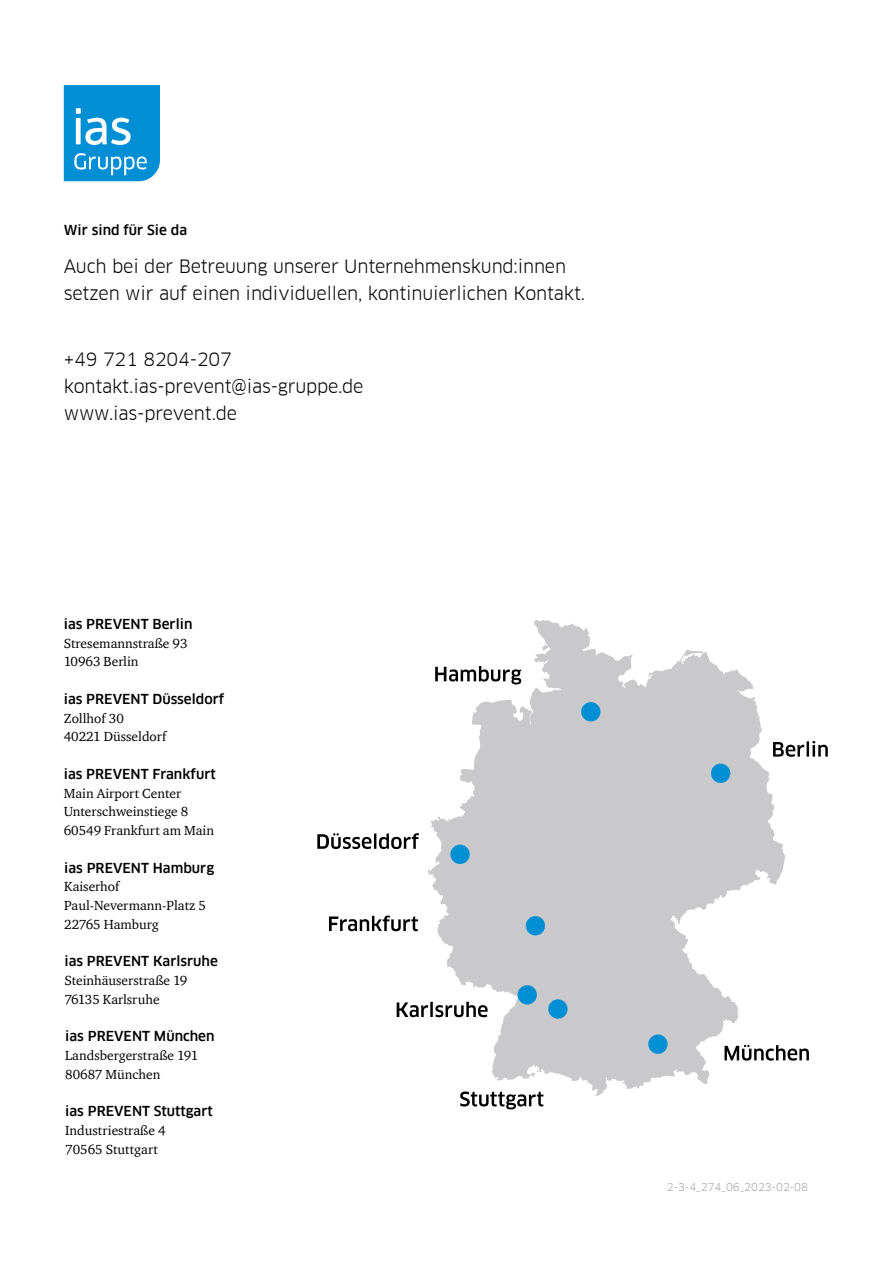
<style>
.page{position:relative;width:893px;height:1263px;background:#fff}
.page>*{position:absolute;margin:0;border:0;box-sizing:border-box;transform-origin:0 0}
.t1{font:18px/27px "Clan Offc";letter-spacing:-.01em;color:#000}
.t2{font:13.5px/18.8px "ITC Charter Com";color:#000}
.t3{font:500 13.5px "Clan Offc";color:#000}
.t4{font:10.5px "Clan Offc";color:#a0a1a4}
</style>
<div class="page">
<svg style="left:64px;top:85px;width:96px;height:96px;background:#219dda"></svg>
<svg style="left:428px;top:620px;width:357px;height:476px;fill:#c9c9cb"></svg>
<svg style="left:773px;top:741px;width:55px;height:16px"></svg>
<svg style="left:435px;top:666px;width:86px;height:18px"></svg>
<svg style="left:317px;top:833px;width:102px;height:16px"></svg>
<svg style="left:329px;top:915px;width:89px;height:16px"></svg>
<svg style="left:397px;top:1002px;width:31px;height:15px"></svg>
<hr style="left:430px;top:1002px;width:3px;height:15px;background:#000">
<svg style="left:435px;top:1002px;width:53px;height:15px"></svg>
<svg style="left:460px;top:1091px;width:83px;height:18px"></svg>
<svg style="left:724px;top:1045px;width:85px;height:16px"></svg>
<div style="left:648px;top:1034px;width:20px;height:20px;background:#008fd5;border-radius:50%"></div>
<div style="left:518px;top:985px;width:19px;height:19px;background:#008fd5;border-radius:50%"></div>
<div style="left:548px;top:999px;width:20px;height:20px;background:#008fd5;border-radius:50%"></div>
<div style="left:526px;top:916px;width:19px;height:19px;background:#008fd5;border-radius:50%"></div>
<div style="left:450px;top:845px;width:20px;height:19px;background:#008fd5;border-radius:50%"></div>
<div style="left:581px;top:702px;width:19px;height:19px;background:#008fd5;border-radius:50%"></div>
<div style="left:711px;top:764px;width:19px;height:19px;background:#008fd5;border-radius:50%"></div>
<p class="t3" style="left:64px;top:223px;width:125px">Wir sind für Sie da</p>
<h1 class="t1" style="left:64px;top:253px;width:523px">Auch bei der Betreuung unserer Unternehmenskund:innen setzen wir auf einen individuellen, kontinuierlichen Kontakt.</h1>
<h1 class="t1" style="left:64px;top:346px;width:301px">+49 721 8204-207 kontakt.ias-prevent@ias-gruppe.de www.ias-prevent.de</h1>
<p class="t3" style="left:64px;top:616px;width:130px">ias PREVENT Berlin</p>
<p class="t2" style="left:64px;top:633px;width:125px">Stresemannstraße 93<br>10963 Berlin</p>
<p class="t3" style="left:64px;top:691px;width:162px">ias PREVENT Düsseldorf</p>
<p class="t2" style="left:64px;top:708px;width:104px">Zollhof 30<br>40221 Düsseldorf</p>
<p class="t3" style="left:64px;top:766px;width:154px">ias PREVENT Frankfurt</p>
<p class="t2" style="left:64px;top:783px;width:152px">Main Airport Center<br>Unterschweinstiege 8<br>60549 Frankfurt am Main</p>
<p class="t3" style="left:64px;top:860px;width:151px">ias PREVENT Hamburg</p>
<p class="t2" style="left:64px;top:877px;width:143px">Kaiserhof<br>Paul-Nevermann-Platz 5<br>22765 Hamburg</p>
<p class="t3" style="left:64px;top:954px;width:155px">ias PREVENT Karlsruhe</p>
<p class="t2" style="left:64px;top:971px;width:124px">Steinhäuserstraße 19<br>76135 Karlsruhe</p>
<p class="t3" style="left:65px;top:1029px;width:151px">ias PREVENT München</p>
<p class="t2" style="left:65px;top:1046px;width:135px">Landsbergerstraße 191<br>80687 München</p>
<p class="t3" style="left:65px;top:1104px;width:149px">ias PREVENT Stuttgart</p>
<p class="t2" style="left:65px;top:1121px;width:102px">Industriestraße 4<br>70565 Stuttgart</p>
<p class="t4" style="left:667px;top:1182px;width:142px">2-3-4_274_06_2023-02-08</p>
</div>
